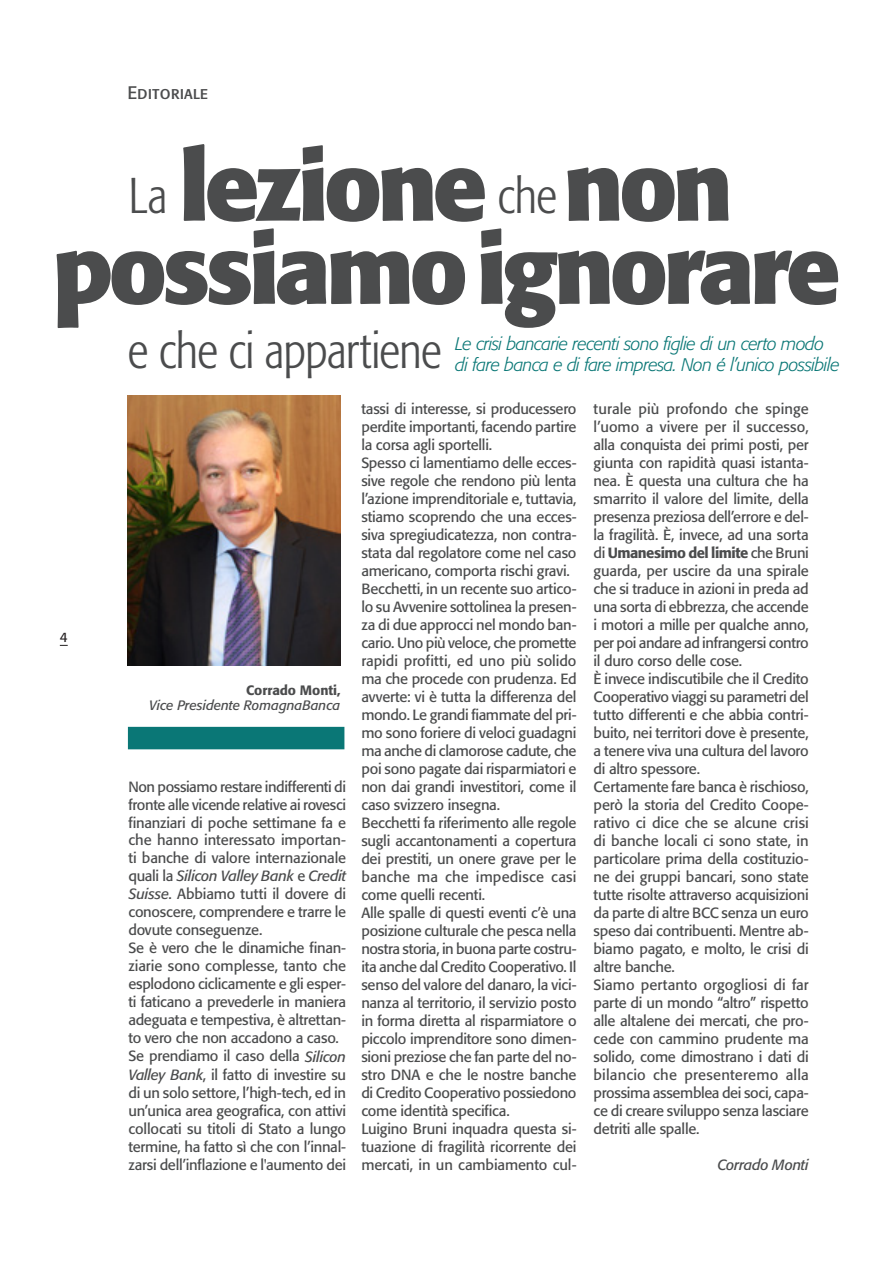
<style>
.page{position:relative;width:893px;height:1263px;background:#fff}
.page>*{position:absolute;margin:0;border:0;box-sizing:border-box;transform-origin:0 0}
.t1{font:700 96px "Formata";letter-spacing:-.045em;color:#4b4c4d}
.t2{font:300 condensed 49.65px "Formata";letter-spacing:-.02em;color:#4b4c4d}
.t3{font:italic 300 18px "Formata";letter-spacing:-.03em;color:#0a7776}
.t4{font:18px "Formata Regular SC";color:#4b4c4d}
.t5{font:14.7px/18px "Formata";letter-spacing:-.015em;color:#4b4c4d;text-align:justify}
.t6{font:italic 14.7px "Formata";letter-spacing:-.02em;color:#4b4c4d}
.t7{font:italic 13.5px "Formata";letter-spacing:-.005em;color:#4b4c4d}
.t8{font:500 13.5px "Formata";letter-spacing:-.005em;color:#4b4c4d}
.t9{font:13.5px "Formata";color:#231f20}
.s1{font-weight:500}
.s2{font-style:italic}
</style>
<div class="page">
<div style="left:128px;top:727px;width:216px;height:22px;background:#0a7776"></div>
<img style="left:128px;top:396px;width:212px;height:270px">
<p class="t4" style="left:128px;top:82px;width:82px">Editoriale</p>
<p class="t1" style="left:179px;top:127px;width:309px">lezione</p>
<p class="t1" style="left:53px;top:210px;width:789px">possiamoignorare</p>
<p class="t1" style="left:564px;top:127px;width:171px">non</p>
<p class="t2" style="left:128px;top:167px;width:41px">La</p>
<p class="t2" style="left:497px;top:167px;width:61px">che</p>
<p class="t9" style="left:60px;top:629px;width:9px">4</p>
<p class="t2" style="left:128px;top:322px;width:315px">e che ci appartiene</p>
<p class="t3" style="left:455px;top:333px;width:370px">Le crisi bancarie recenti sono figlie di un certo modo</p>
<p class="t3" style="left:455px;top:354px;width:386px">di fare banca e di fare impresa. Non é l’unico possibile</p>
<p class="t5" style="left:361px;top:400px;width:217px">tassi di interesse, si producessero perdite importanti, facendo partire la corsa agli sportelli.</p>
<p class="t5" style="left:361px;top:454px;width:217px">Spesso ci lamentiamo delle ecces&shy;sive regole che rendono più lenta l’azione imprenditoriale e, tuttavia, stiamo scoprendo che una ecces&shy;siva spregiudicatezza, non contra&shy;stata dal regolatore come nel caso americano, comporta rischi gravi.</p>
<p class="t5" style="left:361px;top:580px;width:217px">Becchetti, in un recente suo artico&shy;lo su Avvenire sottolinea la presen&shy;za di due approcci nel mondo ban&shy;cario. Uno più veloce, che promette rapidi profitti, ed uno più solido ma che procede con prudenza. Ed avverte: vi è tutta la differenza del mondo. Le grandi fiammate del pri&shy;mo sono foriere di veloci guadagni ma anche di clamorose cadute, che poi sono pagate dai risparmiatori e non dai grandi investitori, come il caso svizzero insegna.</p>
<p class="t5" style="left:361px;top:814px;width:217px">Becchetti fa riferimento alle regole sugli accantonamenti a copertura dei prestiti, un onere grave per le banche ma che impedisce casi come quelli recenti.</p>
<p class="t5" style="left:361px;top:904px;width:217px">Alle spalle di questi eventi c’è una posizione culturale che pesca nella nostra storia, in buona parte costru&shy;ita anche dal Credito Cooperativo. Il senso del valore del danaro, la vici&shy;nanza al territorio, il servizio posto in forma diretta al risparmiatore o piccolo imprenditore sono dimen&shy;sioni preziose che fan parte del no&shy;stro DNA e che le nostre banche di Credito Cooperativo possiedono come identità specifica.</p>
<p class="t5" style="left:361px;top:1119px;width:217px">Luigino Bruni inquadra questa si&shy;tuazione di fragilità ricorrente dei mercati, in un cambiamento cul-</p>
<p class="t5" style="left:594px;top:399px;width:217px">turale più profondo che spinge l’uomo a vivere per il successo, alla conquista dei primi posti, per giunta con rapidità quasi istanta&shy;nea. È questa una cultura che ha smarrito il valore del limite, della presenza preziosa dell’errore e del&shy;la fragilità. È, invece, ad una sorta di <span class="s1">Umanesimo del limite</span> che Bruni guarda, per uscire da una spirale che si traduce in azioni in preda ad una sorta di ebbrezza, che accende i motori a mille per qualche anno, per poi andare ad infrangersi contro il duro corso delle cose.</p>
<p class="t5" style="left:594px;top:669px;width:217px">È invece indiscutibile che il Credito Cooperativo viaggi su parametri del tutto differenti e che abbia contri&shy;buito, nei territori dove è presente, a tenere viva una cultura del lavoro di altro spessore.</p>
<p class="t5" style="left:594px;top:777px;width:217px">Certamente fare banca è rischioso, però la storia del Credito Coope&shy;rativo ci dice che se alcune crisi di banche locali ci sono state, in particolare prima della costituzio&shy;ne dei gruppi bancari, sono state tutte risolte attraverso acquisizioni da parte di altre BCC senza un euro speso dai contribuenti. Mentre ab&shy;biamo pagato, e molto, le crisi di altre banche.</p>
<p class="t5" style="left:594px;top:975px;width:217px">Siamo pertanto orgogliosi di far parte di un mondo “altro” rispetto alle altalene dei mercati, che pro&shy;cede con cammino prudente ma solido, come dimostrano i dati di bilancio che presenteremo alla prossima assemblea dei soci, capa&shy;ce di creare sviluppo senza lasciare detriti alle spalle.</p>
<p class="t6" style="left:717px;top:1155px;width:93px">Corrado Monti</p>
<p class="t8" style="left:246px;top:681px;width:96px">Corrado Monti,</p>
<p class="t7" style="left:149px;top:697px;width:193px">Vice Presidente RomagnaBanca</p>
<p class="t5" style="left:128px;top:777px;width:219px">Non possiamo restare indifferenti di fronte alle vicende relative ai rovesci finanziari di poche settimane fa e che hanno interessato importan&shy;ti banche di valore internazionale quali la <span class="s2">Silicon Valley Bank</span> e <span class="s2">Credit Suisse</span>. Abbiamo tutti il dovere di conoscere, comprendere e trarre le dovute conseguenze.</p>
<p class="t5" style="left:128px;top:939px;width:219px">Se è vero che le dinamiche finan&shy;ziarie sono complesse, tanto che esplodono ciclicamente e gli esper&shy;ti faticano a prevederle in maniera adeguata e tempestiva, è altrettan&shy;to vero che non accadono a caso.</p>
<p class="t5" style="left:128px;top:1047px;width:219px">Se prendiamo il caso della <span class="s2">Silicon Valley Bank</span>, il fatto di investire su di un solo settore, l’high-tech, ed in un’unica area geografica, con attivi collocati su titoli di Stato a lungo termine, ha fatto sì che con l’innal&shy;zarsi dell’inflazione e l'aumento dei</p>
</div>
